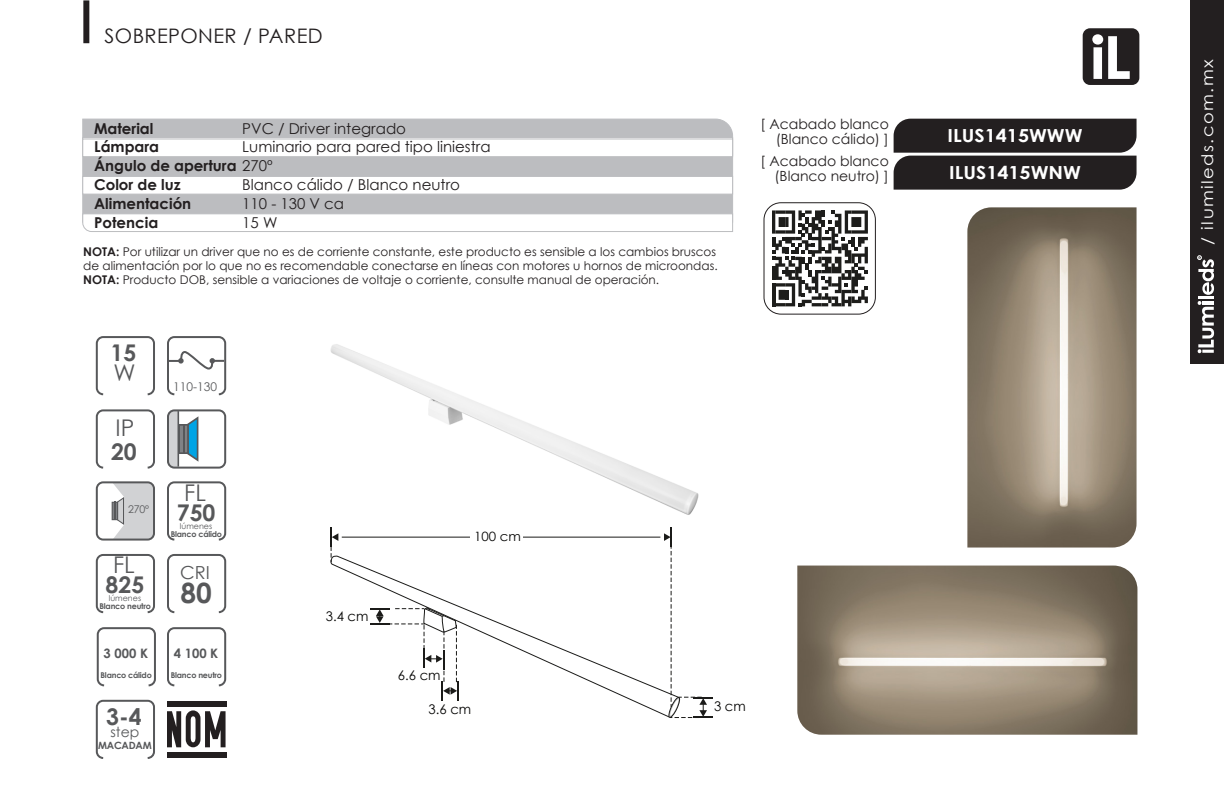
<style>
.page{position:relative;width:1224px;height:792px;background:#fff}
.page>*{position:absolute;margin:0;border:0;box-sizing:border-box;transform-origin:0 0}
.t1{font:700 28px "Century Gothic";color:#57585a}
.t2{font:700 23px "Century Gothic";color:#57585a}
.t3{font:23px "Century Gothic";color:#57585a}
.t4{font:20px "Century Gothic";letter-spacing:.02em;color:#231f20}
.t5{font:700 18px "Century Gothic";color:#fff;scale:1.1 1}
.t6{font:18px "Century Gothic";color:#57585a}
.t7{font:16px "Century Gothic";letter-spacing:.08em;color:#fff;scale:1.12 1}
.t8{font:15px "Century Gothic";color:#231f20}
.t9{font:700 15px "Century Gothic";color:#231f20}
.t10{font:14px "Century Gothic";color:#231f20}
.t11{font:14px "Century Gothic";color:#57585a}
.t12{font:13.4px "Century Gothic";color:#050504}
.t13{font:700 13px "Century Gothic";color:#57585a}
.t14{font:12.8px "Century Gothic";color:#050504;scale:1.04 1}
.t15{font:12px/14px "Century Gothic";color:#231f20}
.t16{font:12px "Century Gothic";color:#57585a}
.t17{font:10.6px "Century Gothic";color:#57585a}
.t18{font:700 10px "Century Gothic";letter-spacing:-.025em;color:#57585a}
.t19{font:700 8px "Century Gothic";letter-spacing:-.025em;color:#57585a}
.t20{font:8px "Century Gothic";color:#57585a}
.s1{font-weight:400}
.s2{font-weight:700}
</style>
<div class="page">
<div style="left:1190px;top:0;width:34px;height:364px;background:#231f20"></div>
<hr style="left:1198px;top:296px;width:16px;height:3px;background:#fff">
<svg style="left:1198px;top:301px;width:16px;height:52px"></svg>
<svg style="left:1197px;top:255px;width:17px;height:40px"></svg>
<div style="left:83px;top:0;width:6px;height:43px;background:#231f20"></div>
<div style="left:764px;top:202px;width:112px;height:113px;border:1px solid #231f20;border-radius:17px"></div>
<svg style="left:772px;top:210px;width:96px;height:96px"></svg>
<img style="left:330px;top:344px;width:369px;height:194px">
<hr style="left:342px;top:537px;width:318px;height:1px;background:#1b1b19">
<svg style="left:330px;top:528px;width:8px;height:28px"></svg>
<div style="left:470px;top:530px;width:53px;height:13px;background:#fff"></div>
<svg style="left:664px;top:528px;width:49px;height:190px"></svg>
<svg style="left:330px;top:556px;width:350px;height:162px"></svg>
<svg style="left:370px;top:607px;width:87px;height:94px"></svg>
<img style="left:967px;top:207px;width:170px;height:341px">
<div style="left:96px;top:336px;width:59px;height:59px;border:2px solid #57585a;border-radius:6px"></div>
<div style="left:96px;top:409px;width:59px;height:60px;border:2px solid #57585a;border-radius:6px"></div>
<div style="left:167px;top:336px;width:59px;height:59px;border:2px solid #57585a;border-radius:6px"></div>
<svg style="left:167px;top:350px;width:59px;height:21px"></svg>
<div style="left:167px;top:481px;width:59px;height:60px;border:2px solid #57585a;border-radius:6px"></div>
<div style="left:96px;top:554px;width:59px;height:59px;border:2px solid #57585a;border-radius:6px"></div>
<div style="left:167px;top:701px;width:59px;height:6px;background:#231f20"></div>
<div style="left:167px;top:752px;width:59px;height:5px;background:#231f20"></div>
<svg style="left:167px;top:710px;width:59px;height:37px"></svg>
<div style="left:167px;top:554px;width:59px;height:59px;border:2px solid #57585a;border-radius:6px"></div>
<div style="left:96px;top:700px;width:59px;height:59px;border:2px solid #57585a;border-radius:6px"></div>
<svg style="left:170px;top:412px;width:28px;height:54px"></svg>
<hr style="left:183px;top:424px;width:1px;height:30px;background:#57585a">
<div style="left:167px;top:409px;width:59px;height:60px;border:2px solid #57585a;border-radius:6px"></div>
<hr style="left:178px;top:411px;width:1px;height:56px;background:#57585a">
<svg style="left:112px;top:484px;width:40px;height:54px;background:#cecfd0"></svg>
<div style="left:96px;top:481px;width:59px;height:60px;border:2px solid #57585a;border-radius:6px"></div>
<div style="left:97px;top:627px;width:59px;height:59px;border:2px solid #57585a;border-radius:6px"></div>
<div style="left:167px;top:627px;width:59px;height:59px;border:2px solid #57585a;border-radius:6px"></div>
<div style="left:1083px;top:28px;width:56px;height:57px;background:#231f20;border-radius:7px"></div>
<svg style="left:1092px;top:34px;width:38px;height:45px"></svg>
<svg style="left:894px;top:119px;width:243px;height:71px;background:#302c2d"></svg>
<div style="left:82px;top:118px;width:652px;height:95px;background:#bcbdc0"></div>
<div style="left:82px;top:137px;width:651px;height:19px;background:#bdbec1"></div>
<div style="left:82px;top:176px;width:651px;height:19px;background:#fff;border:1px solid #bcbdc0"></div>
<svg style="left:82px;top:213px;width:652px;height:19px"></svg>
<div style="left:82px;top:138px;width:651px;height:19px;background:#fff;border:1px solid #bcbdc0"></div>
<img style="left:797px;top:566px;width:340px;height:169px">
<p class="t4" style="left:105px;top:24px;width:220px">SOBREPONER / PARED</p>
<p class="t9" style="left:94px;top:119px;width:61px">Material</p>
<p class="t9" style="left:94px;top:137px;width:67px">Lámpara</p>
<p class="t9" style="left:94px;top:156px;width:180px">Ángulo de apertura <span class="s1">270º</span></p>
<p class="t9" style="left:94px;top:175px;width:88px">Color de luz</p>
<p class="t9" style="left:94px;top:194px;width:99px">Alimentación</p>
<p class="t9" style="left:94px;top:213px;width:66px">Potencia</p>
<p class="t8" style="left:242px;top:119px;width:165px">PVC / Driver integrado</p>
<p class="t8" style="left:242px;top:138px;width:250px">Luminario para pared tipo liniestra</p>
<p class="t8" style="left:242px;top:175px;width:219px">Blanco cálido / Blanco neutro</p>
<p class="t8" style="left:242px;top:194px;width:103px">110 - 130 V ca</p>
<p class="t8" style="left:242px;top:213px;width:37px">15 W</p>
<p class="t15" style="left:83px;top:244px;width:636px"><span class="s2">NOTA:</span> Por utilizar un driver que no es de corriente constante, este producto es sensible a los cambios bruscos de alimentación por lo que no es recomendable conectarse en líneas con motores u hornos de microondas.</p>
<p class="t15" style="left:83px;top:272px;width:578px"><span class="s2">NOTA:</span> Producto DOB, sensible a variaciones de voltaje o corriente, consulte manual de operación.</p>
<p class="t10" style="left:761px;top:116px;width:130px">[ Acabado blanco</p>
<p class="t10" style="left:776px;top:131px;width:115px">(Blanco cálido) ]</p>
<p class="t10" style="left:761px;top:153px;width:130px">[ Acabado blanco</p>
<p class="t10" style="left:774px;top:168px;width:116px">(Blanco neutro) ]</p>
<p class="t2" style="left:111px;top:339px;width:27px">15</p>
<p class="t3" style="left:113px;top:359px;width:24px">W</p>
<p class="t3" style="left:116px;top:414px;width:20px">IP</p>
<p class="t2" style="left:111px;top:438px;width:27px">20</p>
<p class="t17" style="left:128px;top:503px;width:22px">270º</p>
<p class="t3" style="left:113px;top:551px;width:23px">FL</p>
<p class="t2" style="left:106px;top:571px;width:40px">825</p>
<p class="t20" style="left:109px;top:594px;width:34px">lúmenes</p>
<p class="t19" style="left:100px;top:601px;width:53px">Blanco neutro</p>
<p class="t13" style="left:104px;top:645px;width:46px">3 000 K</p>
<p class="t19" style="left:101px;top:670px;width:53px">Blanco cálido</p>
<p class="t2" style="left:106px;top:702px;width:37px">3-4</p>
<p class="t11" style="left:111px;top:723px;width:30px">step</p>
<p class="t18" style="left:98px;top:739px;width:55px">MACADAM</p>
<p class="t16" style="left:173px;top:380px;width:45px">110-130</p>
<p class="t3" style="left:184px;top:478px;width:23px">FL</p>
<p class="t2" style="left:177px;top:498px;width:40px">750</p>
<p class="t20" style="left:180px;top:521px;width:34px">lúmenes</p>
<p class="t19" style="left:171px;top:529px;width:53px">Blanco cálido</p>
<p class="t6" style="left:180px;top:562px;width:31px">CRI</p>
<p class="t1" style="left:180px;top:575px;width:33px">80</p>
<p class="t13" style="left:174px;top:645px;width:46px">4 100 K</p>
<p class="t19" style="left:171px;top:670px;width:53px">Blanco neutro</p>
<p class="t12" style="left:326px;top:607px;width:44px">3.4 cm</p>
<p class="t14" style="left:474px;top:527px;width:47px">100 cm</p>
<p class="t12" style="left:398px;top:666px;width:44px">6.6 cm</p>
<p class="t12" style="left:429px;top:700px;width:44px">3.6 cm</p>
<p class="t12" style="left:714px;top:697px;width:33px">3 cm</p>
<p class="t5" style="left:948px;top:125px;width:124px">ILUS1415WWW</p>
<p class="t5" style="left:949px;top:162px;width:121px">ILUS1415WNW</p>
<h3 class="t7" style="left:1198px;top:245px;width:167px;rotate:-90deg">/ ilumileds.com.mx</h3>
</div>
